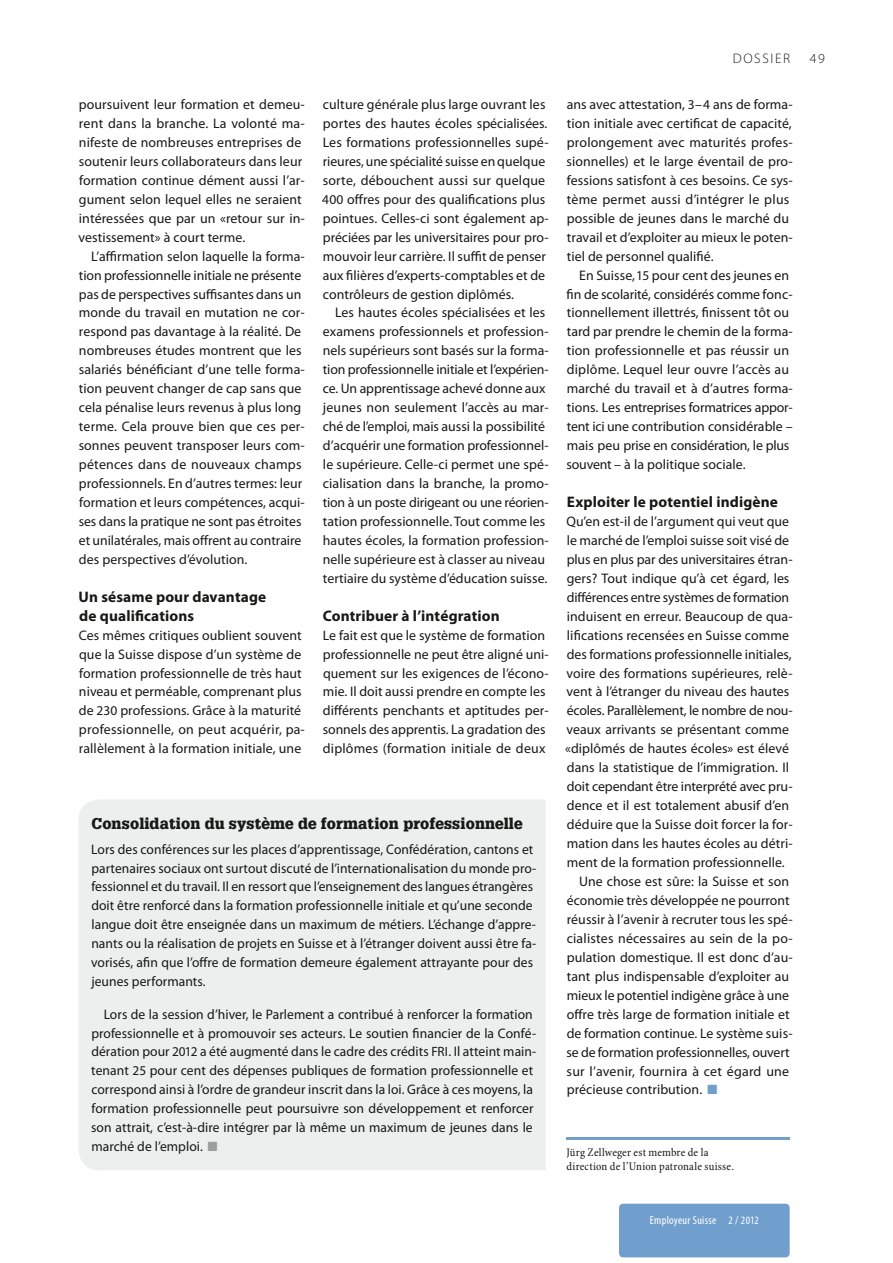
<style>
.page{position:relative;width:893px;height:1263px;background:#fff}
.page>*{position:absolute;margin:0;border:0;box-sizing:border-box;transform-origin:0 0}
.t1{font:700 15.3px/18.9px "Myriad Pro";letter-spacing:.01em;color:#181817}
.t2{font:900 15.3px "Glypha LT Std";letter-spacing:.01em;color:#181817}
.t3{font:13.8px/18.9px "Myriad Pro";letter-spacing:.005em;color:#181817}
.t4{font:13.8px "Myriad Pro";letter-spacing:-.015em;color:#181817}
.t5{font:300 13.8px "Myriad Pro";letter-spacing:.12em;color:#181817}
.t6{font:condensed 11.7px/13.8px "Minion Pro";letter-spacing:.015em;color:#181817}
.t7{font:condensed 11.7px "Myriad Pro";letter-spacing:.025em;color:#fff}
.s1{font-size:13.5px}
.s2{font-family:"Guifxv 2 Transports";font-size:13.05px;color:#9c9e9d}
.s3{font-family:"Guifxv 2 Transports";font-size:13.05px;color:#719fcd}
.s4{font-size:11.25px}
</style>
<div class="page">
<div style="left:619px;top:1204px;width:170px;height:53px;background:#719fcd;border-radius:4px"></div>
<hr style="left:566px;top:1137px;width:223px;height:3px;background:#719fcd">
<div style="left:79px;top:800px;width:466px;height:370px;background:#edeeee"></div>
<p class="t3" style="left:79px;top:96px;width:228px">poursuivent leur formation et demeu&shy;rent dans la branche. La volonté ma&shy;nifeste de nombreuses entreprises de soutenir leurs collaborateurs dans leur for mation con tinue dément aussi l’ar&shy;gument selon lequel elles ne seraient intéressées que par un «retour sur in&shy;vestissement» à court terme.</p>
<p class="t3" style="left:79px;top:247px;width:227px;text-indent:13px">L’affirmation selon laquelle la forma&shy;tion professionnelle initiale ne présente pas de perspectives suffisantes dans un monde du travail en mutation ne cor&shy;respond pas davantage à la réalité. De nombreuses études montrent que les salariés bénéficiant d’une telle forma&shy;tion peuvent changer de cap sans que cela pénalise leurs revenus à plus long terme. Cela prouve bien que ces per&shy;sonnes peuvent transposer leurs com&shy;pétences dans de nouveaux champs professionnels. En d’autres termes: leur formation et leurs compétences, acqui&shy;ses dans la pratique ne sont pas étroites et unilatérales, mais offrent au contraire des perspectives d’évolution.</p>
<p class="t1" style="left:79px;top:588px;width:189px">Un sésame pour davantage de qualifications</p>
<p class="t3" style="left:79px;top:626px;width:227px">Ces mêmes critiques oublient souvent que la Suisse dispose d’un système de formation professionnelle de très haut niveau et perméable, comprenant plus de <span class="s1">230</span> professions. Grâce à la maturité professionnelle, on peut acquérir, pa&shy;rallèlement à la formation initiale, une</p>
<p class="t3" style="left:322px;top:96px;width:228px">culture générale plus large ouvrant les portes des hautes écoles spécialisées.<br>Les formations professionnelles supé&shy;rieures, une spécialité suisse en quelque sorte, débouchent aussi sur quelque <span class="s1">400</span> offres pour des qualifications plus pointues. Celles-ci sont également ap&shy;préciées par les universitaires pour pro&shy;mouvoir leur carrière. Il suffit de penser aux filières d’experts-comptables et de contrôleurs de gestion diplômés.</p>
<p class="t3" style="left:323px;top:304px;width:227px;text-indent:12px">Les hautes écoles spécialisées et les examens professionnels et profession&shy;nels supérieurs sont basés sur la forma&shy;tion professionnelle initiale et l’expérien&shy;ce. Un apprentissage ache vé donne aux jeunes non seulement l’accès au mar&shy;ché de l’emploi, mais aussi la possibilité d’acquérir une formation professionnel&shy;le supérieure. Celle-ci per met une spé&shy;cialisation dans la branche, la promo&shy;tion à un poste dirigeant ou une réorien&shy;tation professionnelle. Tout comme les hautes écoles, la formation profession&shy;nelle supérieure est à classer au niveau tertiaire du système d’éducation suisse.</p>
<p class="t1" style="left:323px;top:607px;width:179px">Contribuer à l’intégration</p>
<p class="t3" style="left:322px;top:626px;width:227px">Le fait est que le système de formation professionnelle ne peut être aligné uni&shy;quement sur les exigences de l’écono&shy;mie. Il doit aussi prendre en compte les différents penchants et aptitudes per&shy;sonnels des apprentis. La gradation des diplômes (formation initiale de deux</p>
<p class="t2" style="left:91px;top:818px;width:432px">Consolidation du système de formation professionnelle</p>
<p class="t3" style="left:91px;top:840px;width:447px">Lors des conférences sur les places d’apprentissage, Confédération, cantons et partenaires sociaux ont surtout discuté de l’internationalisation du monde pro&shy;fessionnel et du travail. Il en ressort que l’enseignement des langues étrangères doit être renforcé dans la formation professionnelle initiale et qu’une seconde langue doit être enseignée dans un maximum de métiers. L’échange d’appre&shy;nants ou la réalisation de projets en Suisse et à l’étranger doivent aussi être fa&shy;vorisés, afin que l’offre de formation demeure également attrayante pour des jeunes performants.</p>
<p class="t3" style="left:91px;top:1005px;width:446px;text-indent:13px">Lors de la session d’hiver, le Parlement a contribué à renforcer la formation professionnelle et à promouvoir ses acteurs. Le soutien financier de la Confé&shy;dération pour <span class="s1">2012</span> a été augmenté dans le cadre des crédits <span class="s1">FRI</span>. Il atteint main&shy;tenant <span class="s1">25</span> pour cent des dépenses publiques de formation professionnelle et correspond ainsi à l’ordre de grandeur inscrit dans la loi. Grâce à ces moyens, la formation professionnelle peut poursuivre son développement et renforcer son attrait, c’est-à-dire intégrer par là même un maximum de jeunes dans le marché de l’emploi. <span class="s2">-</span></p>
<p class="t5" style="left:732px;top:53px;width:59px">DOSSIER</p>
<p class="t5" style="left:809px;top:53px;width:16px">49</p>
<p class="t3" style="left:566px;top:96px;width:227px">ans avec attestation, <span class="s1">3</span>– <span class="s1">4</span> ans de forma&shy;tion initiale avec certificat de capacité, prolongement avec maturités profes&shy;sionnelles) et le large éventail de pro&shy;fessions satisfont à ces besoins. Ce sys&shy;tème permet aussi d’intégrer le plus possible de jeunes dans le marché du travail et d’exploiter au mieux le poten&shy;tiel de personnel qualifié.</p>
<p class="t3" style="left:566px;top:266px;width:228px;text-indent:13px">En Suisse, <span class="s1">15</span> pour cent des jeunes en fin de scolarité, considérés comme fonc&shy;tionnellement illettrés, finissent tôt ou tard par prendre le chemin de la forma&shy;tion professionnelle et pas réussir un diplôme. Lequel leur ouvre l’accès au marché du travail et à d’autres forma&shy;tions. Les entreprises formatrices appor&shy;tent ici une contribution considérable – mais peu prise en considération, le plus souvent – à la politique sociale.</p>
<p class="t1" style="left:567px;top:493px;width:213px">Exploiter le potentiel indigène</p>
<p class="t3" style="left:566px;top:513px;width:224px">Qu’en est-il de l’argument qui veut que</p>
<p class="t3" style="left:567px;top:532px;width:224px">le marché de l’emploi suisse soit visé de</p>
<p class="t4" style="left:567px;top:554px;width:227px">plus en plus par des universitaires étran-</p>
<p class="t3" style="left:566px;top:569px;width:224px">gers? Tout indique qu’à cet égard, les</p>
<p class="t3" style="left:566px;top:588px;width:224px">différences entre systèmes de formation</p>
<p class="t3" style="left:566px;top:607px;width:227px">induisent en erreur. Beaucoup de qua-</p>
<p class="t3" style="left:567px;top:626px;width:224px">lifications recensées en Suisse comme</p>
<p class="t3" style="left:566px;top:645px;width:226px">des formations professionnelle initiales,</p>
<p class="t3" style="left:566px;top:664px;width:228px">voire des formations supérieures, relè-</p>
<p class="t3" style="left:566px;top:683px;width:224px">vent à l’étranger du niveau des hautes</p>
<p class="t4" style="left:566px;top:705px;width:227px">écoles. Parallèlement, le nombre de nou-</p>
<p class="t3" style="left:566px;top:721px;width:224px">veaux arrivants se présentant comme</p>
<p class="t3" style="left:565px;top:740px;width:225px">«diplômés de hautes écoles» est élevé</p>
<p class="t3" style="left:566px;top:759px;width:224px">dans la statistique de l’immigration. Il</p>
<p class="t3" style="left:566px;top:778px;width:227px">doit cependant être interprété avec pru-</p>
<p class="t3" style="left:566px;top:797px;width:224px">dence et il est totalement abusif d’en</p>
<p class="t3" style="left:566px;top:816px;width:227px">déduire que la Suisse doit forcer la for-</p>
<p class="t3" style="left:567px;top:835px;width:227px">mation dans les hautes écoles au détri-</p>
<p class="t3" style="left:567px;top:854px;width:219px">ment de la formation professionnelle.</p>
<p class="t3" style="left:579px;top:873px;width:212px">Une chose est sûre: la Suisse et son</p>
<p class="t3" style="left:566px;top:892px;width:224px">économie très développée ne pourront</p>
<p class="t3" style="left:567px;top:911px;width:227px">réussir à l’avenir à recruter tous les spé-</p>
<p class="t3" style="left:566px;top:930px;width:227px">cialistes nécessaires au sein de la po-</p>
<p class="t3" style="left:567px;top:948px;width:227px">pulation domestique. Il est donc d’au-</p>
<p class="t3" style="left:566px;top:967px;width:224px">tant plus indispensable d’exploiter au</p>
<p class="t3" style="left:567px;top:986px;width:224px">mieux le potentiel indigène grâce à une</p>
<p class="t3" style="left:566px;top:1005px;width:224px">offre très large de formation initiale et</p>
<p class="t3" style="left:566px;top:1024px;width:227px">de formation continue. Le système suis-</p>
<p class="t3" style="left:566px;top:1043px;width:224px">se de formation professionnelles, ouvert</p>
<p class="t3" style="left:566px;top:1062px;width:224px">sur l’avenir, fournira à cet égard une</p>
<p class="t3" style="left:567px;top:1081px;width:152px">précieuse contribution. <span class="s3">-</span></p>
<p class="t6" style="left:566px;top:1147px;width:169px">Jürg Zellweger est membre de la direction de l’Union patronale suisse.</p>
<p class="t7" style="left:649px;top:1213px;width:111px">Employeur Suisse <span class="s4">2</span> / <span class="s4">2012</span></p>
</div>
